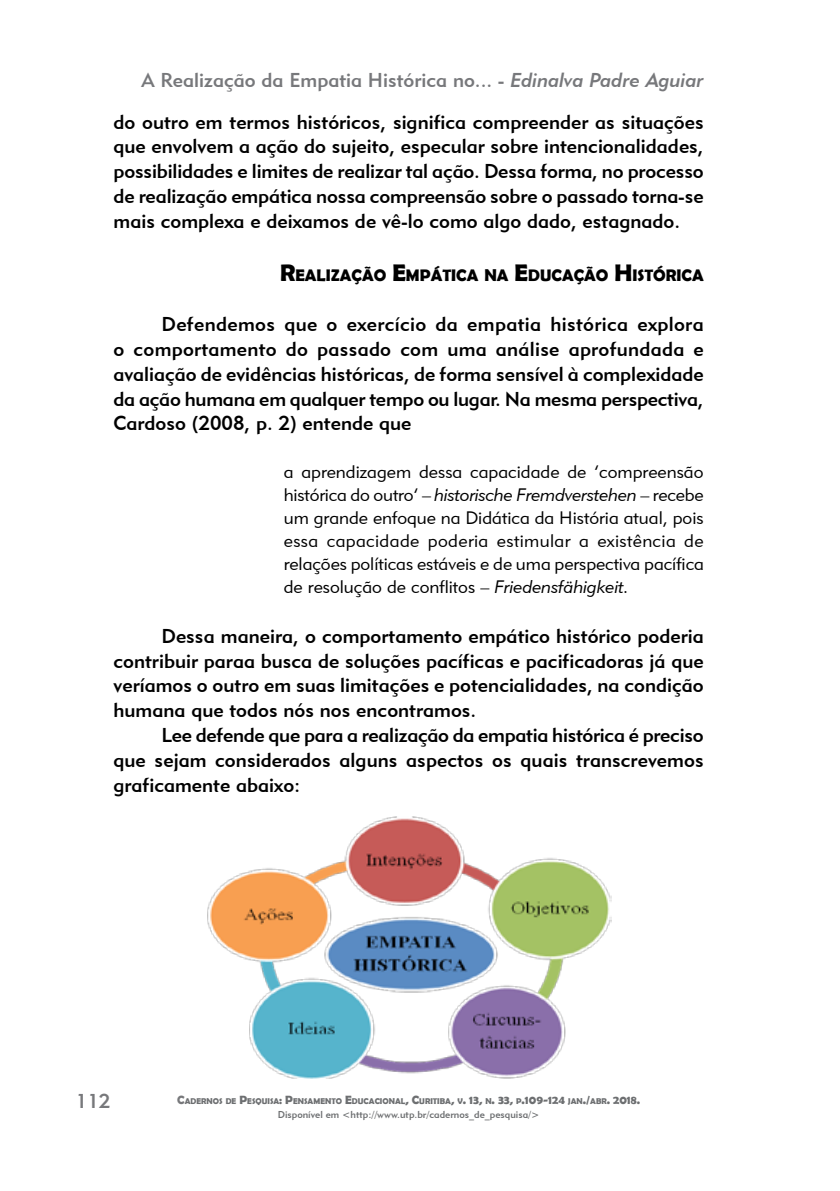
<style>
.page{position:relative;width:840px;height:1191px;background:#fff}
.page>*{position:absolute;margin:0;border:0;box-sizing:border-box;transform-origin:0 0}
.t1{font:20px/24.8px "Geometric 415 BT Medium A";color:#000;text-align:justify}
.t2{font:20px "Geometric 415 BT Medium A";color:#77787b}
.t3{font:18px/23px "Geometric 415 BT Lite A";color:#000;text-align:justify}
.t4{font:700 16.8px "Berlin Sans FB Demi";color:#000}
.t5{font:10px "Geometric 415 BT Medium A";color:#6d6f71}
.t6{font:700 8.4px "Berlin Sans FB Demi";color:#6d6f71}
.s1{font-family:"Geometric 415 BT Medium Italic A"}
.s2{font-size:24px}
.s3{font-family:"Geometric 415 BT Lite Italic A"}
.s4{font-size:12px;color:#77787b}
.s5{font-size:12px}
</style>
<div class="page">
<img style="left:207px;top:816px;width:403px;height:262px">
<p class="t2" style="left:141px;top:68px;width:563px">A Realização da Empatia Histórica no... - <span class="s1">Edinalva Padre Aguiar</span></p>
<p class="t1" style="left:113px;top:109px;width:591px">do outro em termos históricos, significa compreender as situações que envolvem a ação do sujeito, especular sobre intencionalidades, possibilidades e limites de realizar tal ação. Dessa forma, no processo de realização empática nossa compreensão sobre o passado torna-se mais complexa e deixamos de vê-lo como algo dado, estagnado.</p>
<p class="t4" style="left:280px;top:266px;width:425px"><span class="s2">R</span>EALIZAÇÃO <span class="s2">E</span>MPÁTICA NA <span class="s2">E</span>DUCAÇÃO <span class="s2">H</span>ISTÓRICA</p>
<p class="t1" style="left:113px;top:311px;width:591px;text-indent:48px">Defendemos que o exercício da empatia histórica explora o comportamento do passado com uma análise aprofundada e avaliação de evidências históricas, de forma sensível à complexidade da ação humana em qualquer tempo ou lugar. Na mesma perspectiva, Cardoso (2008, p. 2) entende que</p>
<p class="t3" style="left:284px;top:460px;width:421px">a aprendizagem dessa capacidade de ‘compreensão histórica do outro’ – <span class="s3">historische Fremdverstehen</span> – recebe um grande enfoque na Didática da História atual, pois essa capacidade poderia estimular a existência de relações políticas estáveis e de uma perspectiva pacífica de resolução de conflitos – <span class="s3">Friedensfähigkeit.</span></p>
<p class="t1" style="left:113px;top:623px;width:591px;text-indent:48px">Dessa maneira, o comportamento empático histórico poderia contribuir paraa busca de soluções pacíficas e pacificadoras já que veríamos o outro em suas limitações e potencialidades, na condição humana que todos nós nos encontramos.</p>
<p class="t1" style="left:113px;top:722px;width:591px;text-indent:48px">Lee defende que para a realização da empatia histórica é preciso que sejam considerados alguns aspectos os quais transcrevemos graficamente abaixo:</p>
<p class="t2" style="left:76px;top:1088px;width:36px">112</p>
<p class="t6" style="left:177px;top:1096px;width:464px"><span class="s4">C</span>ADERNOS DE <span class="s5">P</span>ESQUISA<span class="s5">: P</span>ENSAMENTO <span class="s5">E</span>DUCACIONAL<span class="s5">, C</span>URITIBA<span class="s5">,</span> V<span class="s5">. 13,</span> N<span class="s5">. 33,</span> P<span class="s5">.109-124</span> JAN<span class="s5">./</span>ABR<span class="s5">. 2018.</span></p>
<p class="t5" style="left:277px;top:1108px;width:263px">Disponível em &lt;http://www.utp.br/cadernos_de_pesquisa/&gt;</p>
</div>
